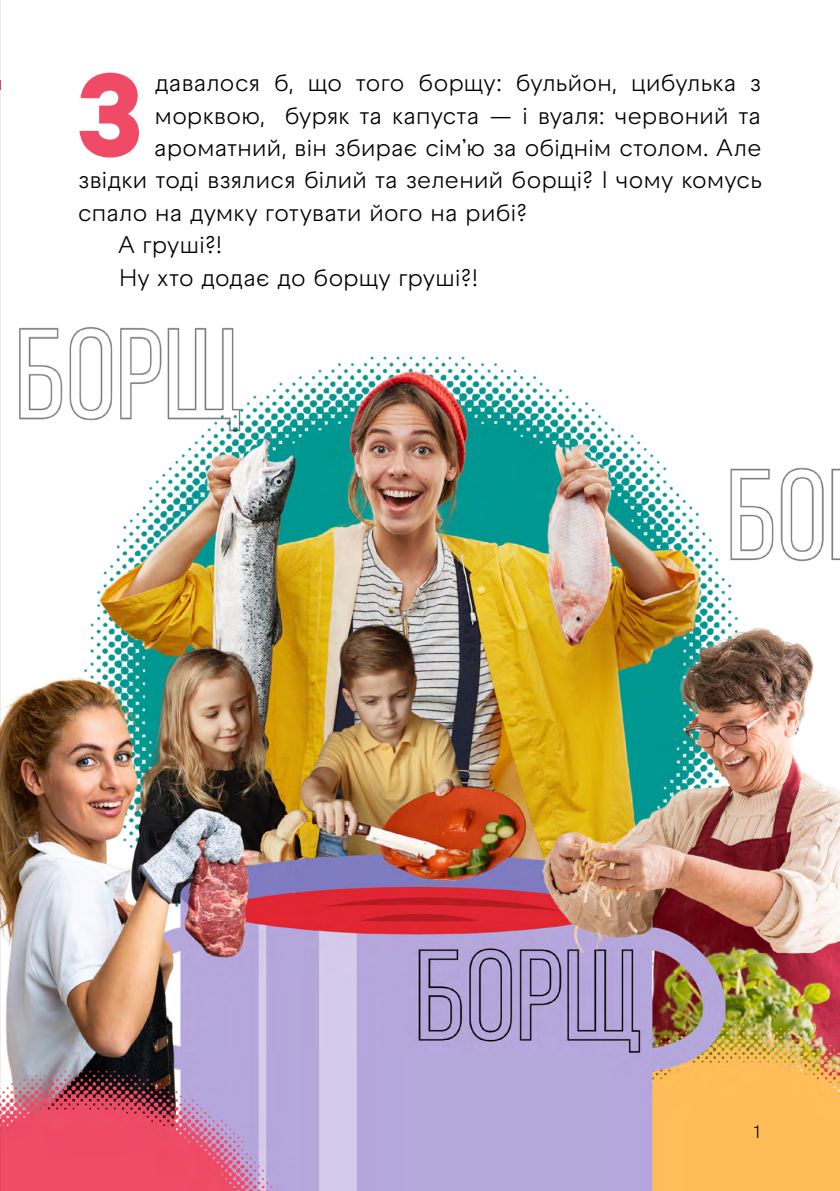
<style>
.page{position:relative;width:840px;height:1191px;background:#fff}
.page>*{position:absolute;margin:0;border:0;box-sizing:border-box;transform-origin:0 0}
.t1{font:900 116.6px "Raptor V3 Premium";color:#ef4b67}
.t2{font:24px "Raptor V3 Premium";letter-spacing:-.015em;color:#000}
.t3{font:18px "Raptor V3 Premium";color:#000}
</style>
<div class="page">
<img style="left:1px;top:327px;width:838px;height:864px">
<hr style="left:0;top:0;width:1px;height:1191px;background:#000">
<h1 class="t1" style="left:77px;top:28px;width:68px">З</h1>
<p class="t2" style="left:155px;top:66px;width:607px">давалося б, що того борщу: бульйон, цибулька з</p>
<p class="t2" style="left:154px;top:98px;width:608px">морквою, буряк та капуста — і вуаля: червоний та</p>
<p class="t2" style="left:154px;top:131px;width:609px">ароматний, він збирає сім’ю за обіднім столом. Але</p>
<p class="t2" style="left:78px;top:163px;width:685px">звідки тоді взялися білий та зелений борщі? І чому комусь</p>
<p class="t2" style="left:78px;top:195px;width:451px">спало на думку готувати його на рибі?</p>
<p class="t2" style="left:118px;top:228px;width:106px">А груші?!</p>
<p class="t2" style="left:119px;top:260px;width:360px">Ну хто додає до борщу груші?!</p>
<p class="t3" style="left:753px;top:1119px;width:7px">1</p>
</div>
